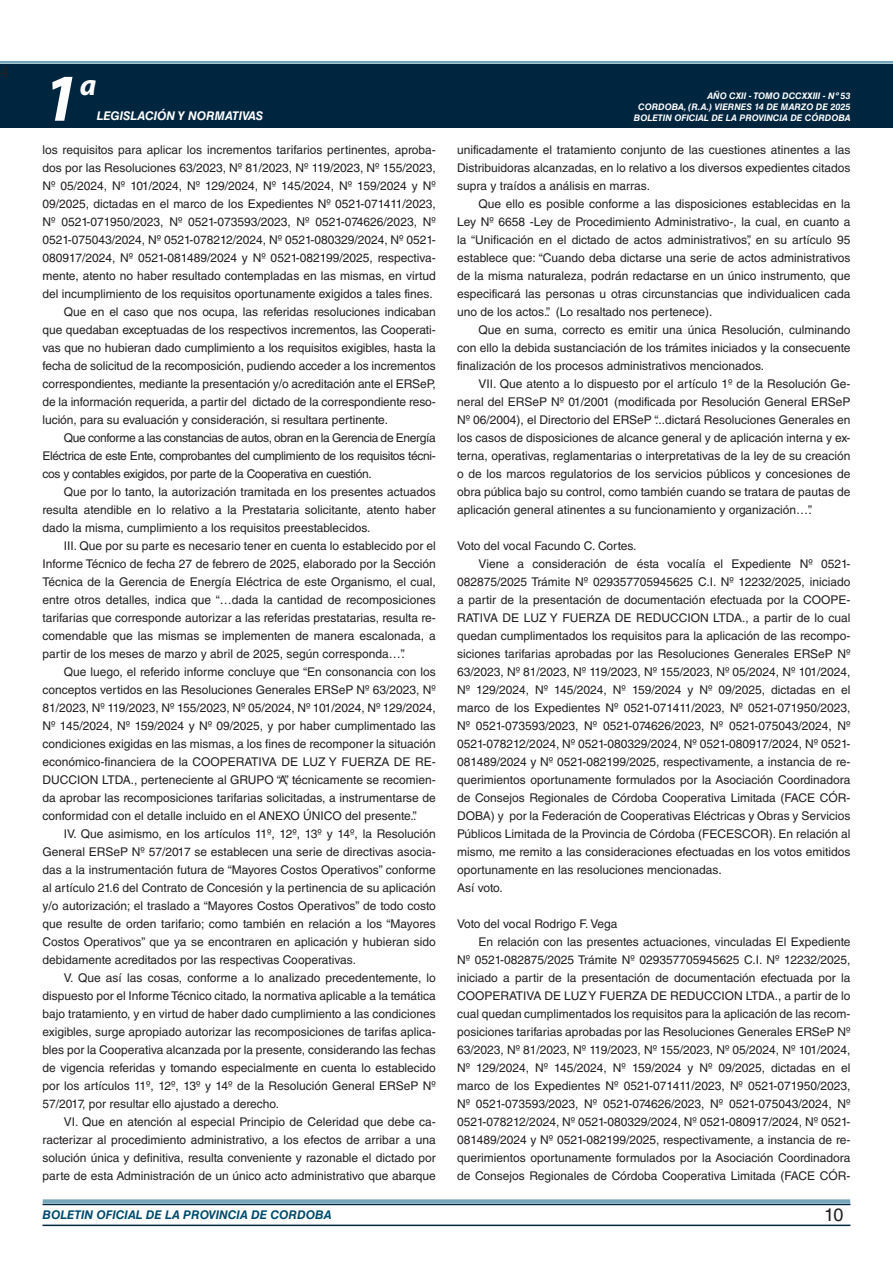
<style>
.page{position:relative;width:893px;height:1263px;background:#fff}
.page>*{position:absolute;margin:0;border:0;box-sizing:border-box;transform-origin:0 0}
.t1{font:italic 700 67.5px "Myriad Pro";color:#fff}
.t2{font:italic 700 30px "Myriad Pro";color:#fff}
.t3{font:18px "Helvetica LT Std";color:#231f20}
.t4{font:18px "Minion Pro";color:#231f20}
.TEXTO_BASE{font:12px/18px "Helvetica LT Std";color:#231f20;text-align:justify}
.t5{font:italic 700 12px "Helvetica LT Std";color:#004b6c}
.t6{font:italic 700 12px "Helvetica LT Std";color:#fff}
.t7{font:italic 700 9px/10.8px "Helvetica LT Std";color:#fff;text-align:right}
</style>
<div class="page">
<div style="left:0;top:61px;width:893px;height:6px;background:#fff;opacity:.75"></div>
<div style="left:0;top:64px;width:893px;height:64px;background:#00263f"></div>
<hr style="left:43px;top:1224px;width:807px;height:2px;background:#00263f">
<div style="left:42px;top:1198px;width:809px;height:8px;background:#fff;opacity:.75"></div>
<h3 class="t4" style="left:0;top:59px;width:10px">4</h3>
<h1 class="t1" style="left:43px;top:54px;width:38px">1</h1>
<h2 class="t2" style="left:80px;top:66px;width:18px">a</h2>
<p class="t6" style="left:97px;top:109px;width:168px">LEGISLACIÓN Y NORMATIVAS</p>
<p class="TEXTO_BASE" style="left:43px;top:141px;width:395px">los requisitos para aplicar los incrementos tarifarios pertinentes, aproba&shy;dos por las Resoluciones 63/2023, Nº 81/2023, Nº 119/2023, Nº 155/2023, Nº 05/2024, Nº 101/2024, Nº 129/2024, Nº 145/2024, Nº 159/2024 y Nº 09/2025, dictadas en el marco de los Expedientes Nº 0521-071411/2023, Nº 0521-071950/2023, Nº 0521-073593/2023, Nº 0521-074626/2023, Nº 0521-075043/2024, Nº 0521-078212/2024, Nº 0521-080329/2024, Nº 0521- 080917/2024, Nº 0521-081489/2024 y Nº 0521-082199/2025, respectiva&shy;mente, atento no haber resultado contempladas en las mismas, en virtud del incumplimiento de los requisitos oportunamente exigidos a tales fines.</p>
<p class="TEXTO_BASE" style="left:43px;top:303px;width:395px;text-indent:21px">Que en el caso que nos ocupa, las referidas resoluciones indicaban que quedaban exceptuadas de los respectivos incrementos, las Cooperati&shy;vas que no hubieran dado cumplimiento a los requisitos exigibles, hasta la fecha de solicitud de la recomposición, pudiendo acceder a los incrementos correspondientes, mediante la presentación y/o acreditación ante el ERSeP, de la información requerida, a partir del dictado de la correspondiente reso&shy;lución, para su evaluación y consideración, si resultara pertinente.</p>
<p class="TEXTO_BASE" style="left:43px;top:429px;width:395px;text-indent:21px">Que conforme a las constancias de autos, obran en la Gerencia de Energía Eléctrica de este Ente, comprobantes del cumplimiento de los requisitos técni&shy;cos y contables exigidos, por parte de la Cooperativa en cuestión.</p>
<p class="TEXTO_BASE" style="left:43px;top:483px;width:395px;text-indent:21px">Que por lo tanto, la autorización tramitada en los presentes actuados resulta atendible en lo relativo a la Prestataria solicitante, atento haber dado la misma, cumplimiento a los requisitos preestablecidos.</p>
<p class="TEXTO_BASE" style="left:43px;top:537px;width:395px;text-indent:21px">III. Que por su parte es necesario tener en cuenta lo establecido por el Informe Técnico de fecha 27 de febrero de 2025, elaborado por la Sección Técnica de la Gerencia de Energía Eléctrica de este Organismo, el cual, entre otros detalles, indica que “…dada la cantidad de recomposiciones tarifarias que corresponde autorizar a las referidas prestatarias, resulta re&shy;comendable que las mismas se implementen de manera escalonada, a partir de los meses de marzo y abril de 2025, según corresponda…”.</p>
<p class="TEXTO_BASE" style="left:43px;top:663px;width:395px;text-indent:21px">Que luego, el referido informe concluye que “En consonancia con los conceptos vertidos en las Resoluciones Generales ERSeP Nº 63/2023, Nº 81/2023, Nº 119/2023, Nº 155/2023, Nº 05/2024, Nº 101/2024, Nº 129/2024, Nº 145/2024, Nº 159/2024 y Nº 09/2025, y por haber cumplimentado las condiciones exigidas en las mismas, a los fines de recomponer la situación económico-financiera de la COOPERATIVA DE LUZ Y FUERZA DE RE-DUCCION LTDA., perteneciente al GRUPO “A”, técnicamente se recomien&shy;da aprobar las recomposiciones tarifarias solicitadas, a instrumentarse de conformidad con el detalle incluido en el ANEXO ÚNICO del presente.”.</p>
<p class="TEXTO_BASE" style="left:43px;top:825px;width:395px;text-indent:21px">IV. Que asimismo, en los artículos 11º, 12º, 13º y 14º, la Resolución General ERSeP Nº 57/2017 se establecen una serie de directivas asocia&shy;das a la instrumentación futura de “Mayores Costos Operativos” conforme al artículo 21.6 del Contrato de Concesión y la pertinencia de su aplicación y/o autorización; el traslado a “Mayores Costos Operativos” de todo costo que resulte de orden tarifario; como también en relación a los “Mayores Costos Operativos” que ya se encontraren en aplicación y hubieran sido debidamente acreditados por las respectivas Cooperativas.</p>
<p class="TEXTO_BASE" style="left:43px;top:969px;width:395px;text-indent:21px">V. Que así las cosas, conforme a lo analizado precedentemente, lo dispuesto por el Informe Técnico citado, la normativa aplicable a la temática bajo tratamiento, y en virtud de haber dado cumplimiento a las condiciones exigibles, surge apropiado autorizar las recomposiciones de tarifas aplica&shy;bles por la Cooperativa alcanzada por la presente, considerando las fechas de vigencia referidas y tomando especialmente en cuenta lo establecido por los artículos 11º, 12º, 13º y 14º de la Resolución General ERSeP Nº 57/2017, por resultar ello ajustado a derecho.</p>
<p class="TEXTO_BASE" style="left:43px;top:1113px;width:395px;text-indent:21px">VI. Que en atención al especial Principio de Celeridad que debe ca&shy;racterizar al procedimiento administrativo, a los efectos de arribar a una solución única y definitiva, resulta conveniente y razonable el dictado por parte de esta Administración de un único acto administrativo que abarque</p>
<p class="t7" style="left:634px;top:91px;width:218px">AÑO CXII - TOMO DCCXXIII - Nº 53<br>CORDOBA, (R.A.) VIERNES 14 DE MARZO DE 2025<br>BOLETIN OFICIAL DE LA PROVINCIA DE CÓRDOBA</p>
<p class="TEXTO_BASE" style="left:457px;top:141px;width:395px">unificadamente el tratamiento conjunto de las cuestiones atinentes a las Distribuidoras alcanzadas, en lo relativo a los diversos expedientes citados supra y traídos a análisis en marras.</p>
<p class="TEXTO_BASE" style="left:457px;top:195px;width:395px;text-indent:21px">Que ello es posible conforme a las disposiciones establecidas en la Ley Nº 6658 -Ley de Procedimiento Administrativo-, la cual, en cuanto a la “Unificación en el dictado de actos administrativos”, en su artículo 95 establece que: “Cuando deba dictarse una serie de actos administrativos de la misma naturaleza, podrán redactarse en un único instrumento, que especificará las personas u otras circunstancias que individualicen cada uno de los actos.”. (Lo resaltado nos pertenece).</p>
<p class="TEXTO_BASE" style="left:457px;top:321px;width:395px;text-indent:21px">Que en suma, correcto es emitir una única Resolución, culminando con ello la debida sustanciación de los trámites iniciados y la consecuente finalización de los procesos administrativos mencionados.</p>
<p class="TEXTO_BASE" style="left:457px;top:375px;width:395px;text-indent:21px">VII. Que atento a lo dispuesto por el artículo 1º de la Resolución Ge&shy;neral del ERSeP Nº 01/2001 (modificada por Resolución General ERSeP Nº 06/2004), el Directorio del ERSeP “...dictará Resoluciones Generales en los casos de disposiciones de alcance general y de aplicación interna y ex&shy;terna, operativas, reglamentarias o interpretativas de la ley de su creación o de los marcos regulatorios de los servicios públicos y concesiones de obra pública bajo su control, como también cuando se tratara de pautas de aplicación general atinentes a su funcionamiento y organización…”.</p>
<p class="TEXTO_BASE" style="left:457px;top:537px;width:181px">Voto del vocal Facundo C. Cortes.</p>
<p class="TEXTO_BASE" style="left:457px;top:555px;width:395px;text-indent:21px">Viene a consideración de ésta vocalía el Expediente Nº 0521- 082875/2025 Trámite Nº 029357705945625 C.I. Nº 12232/2025, iniciado a partir de la presentación de documentación efectuada por la COOPE-RATIVA DE LUZ Y FUERZA DE REDUCCION LTDA., a partir de lo cual quedan cumplimentados los requisitos para la aplicación de las recompo&shy;siciones tarifarias aprobadas por las Resoluciones Generales ERSeP Nº 63/2023, Nº 81/2023, Nº 119/2023, Nº 155/2023, Nº 05/2024, Nº 101/2024, Nº 129/2024, Nº 145/2024, Nº 159/2024 y Nº 09/2025, dictadas en el marco de los Expedientes Nº 0521-071411/2023, Nº 0521-071950/2023, Nº 0521-073593/2023, Nº 0521-074626/2023, Nº 0521-075043/2024, Nº 0521-078212/2024, Nº 0521-080329/2024, Nº 0521-080917/2024, Nº 0521- 081489/2024 y Nº 0521-082199/2025, respectivamente, a instancia de re&shy;querimientos oportunamente formulados por la Asociación Coordinadora de Consejos Regionales de Córdoba Cooperativa Limitada (FACE CÓR-DOBA) y por la Federación de Cooperativas Eléctricas y Obras y Servicios Públicos Limitada de la Provincia de Córdoba (FECESCOR). En relación al mismo, me remito a las consideraciones efectuadas en los votos emitidos oportunamente en las resoluciones mencionadas.</p>
<p class="TEXTO_BASE" style="left:457px;top:879px;width:47px">Así voto.</p>
<p class="TEXTO_BASE" style="left:457px;top:915px;width:162px">Voto del vocal Rodrigo F. Vega</p>
<p class="TEXTO_BASE" style="left:457px;top:933px;width:395px;text-indent:21px">En relación con las presentes actuaciones, vinculadas El Expediente Nº 0521-082875/2025 Trámite Nº 029357705945625 C.I. Nº 12232/2025, iniciado a partir de la presentación de documentación efectuada por la COOPERATIVA DE LUZ Y FUERZA DE REDUCCION LTDA., a partir de lo cual quedan cumplimentados los requisitos para la aplicación de las recom&shy;posiciones tarifarias aprobadas por las Resoluciones Generales ERSeP Nº 63/2023, Nº 81/2023, Nº 119/2023, Nº 155/2023, Nº 05/2024, Nº 101/2024, Nº 129/2024, Nº 145/2024, Nº 159/2024 y Nº 09/2025, dictadas en el marco de los Expedientes Nº 0521-071411/2023, Nº 0521-071950/2023, Nº 0521-073593/2023, Nº 0521-074626/2023, Nº 0521-075043/2024, Nº 0521-078212/2024, Nº 0521-080329/2024, Nº 0521-080917/2024, Nº 0521- 081489/2024 y Nº 0521-082199/2025, respectivamente, a instancia de re&shy;querimientos oportunamente formulados por la Asociación Coordinadora de Consejos Regionales de Córdoba Cooperativa Limitada (FACE CÓR-</p>
<p class="t5" style="left:43px;top:1208px;width:290px">BOLETIN OFICIAL DE LA PROVINCIA DE CORDOBA</p>
<h3 class="t3" style="left:824px;top:1204px;width:21px">10</h3>
</div>
